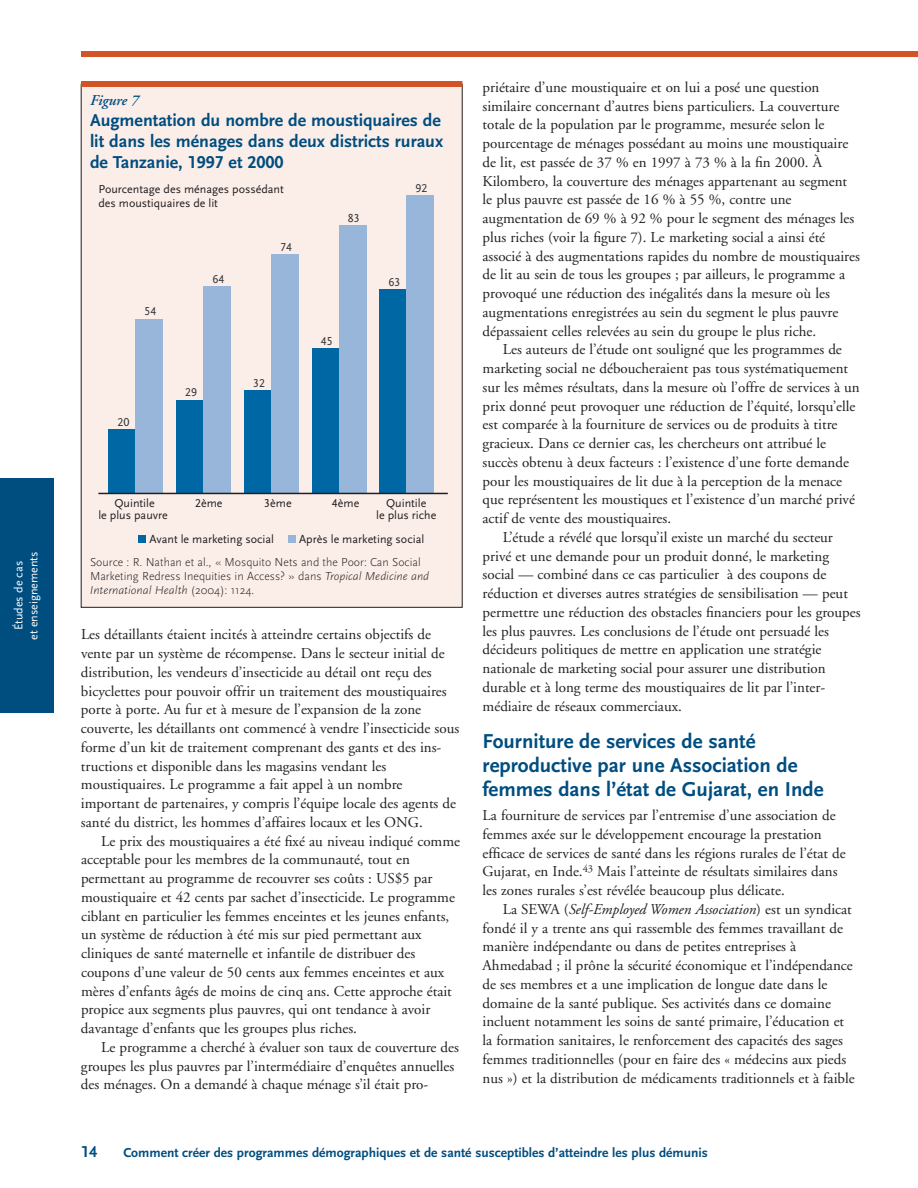
<style>
.page{position:relative;width:918px;height:1188px;background:#fff}
.page>*{position:absolute;margin:0;border:0;box-sizing:border-box;transform-origin:0 0}
.t1{font:700 21px/24px "Scala Sans LF";color:#004d7f}
.t2{font:700 18px/21px "Scala Sans LF";color:#004d7f}
.t3{font:700 16.5px "Scala Sans LF";color:#004d7f}
.t4{font:15px/18.8px "Adobe Garamond";color:#231f20}
.t5{font:italic 600 15px "Adobe Garamond";color:#004d7f}
.t6{font:700 13.5px "Scala Sans LF";color:#004d7f}
.t7{font:12px/12px "Scala Sans LF";color:#231f20;text-align:center}
.t8{font:300 12px/14.2px "Scala Sans";color:#231f20}
.t9{font:12px/15px "Scala Sans LF";color:#fff;text-align:center}
.t10{font:12px "Scala Sans LF";color:#363539}
.s1{font-style:italic}
</style>
<div class="page">
<div style="left:81px;top:51px;width:837px;height:6px;background:#d35326"></div>
<div style="left:81px;top:84px;width:381px;height:523px;background:#fbeee9"></div>
<div style="left:138px;top:535px;width:8px;height:8px;background:#0067a5"></div>
<div style="left:288px;top:535px;width:8px;height:8px;background:#97b6d9"></div>
<div style="left:109px;top:429px;width:27px;height:64px;background:#0067a5"></div>
<div style="left:136px;top:319px;width:27px;height:174px;background:#97b6d9"></div>
<div style="left:176px;top:400px;width:28px;height:93px;background:#0067a5"></div>
<div style="left:204px;top:286px;width:27px;height:207px;background:#97b6d9"></div>
<div style="left:244px;top:390px;width:27px;height:103px;background:#0067a5"></div>
<div style="left:271px;top:254px;width:27px;height:239px;background:#97b6d9"></div>
<div style="left:312px;top:348px;width:27px;height:145px;background:#0067a5"></div>
<div style="left:339px;top:225px;width:27px;height:268px;background:#97b6d9"></div>
<div style="left:380px;top:289px;width:27px;height:204px;background:#0067a5"></div>
<div style="left:407px;top:196px;width:27px;height:297px;background:#97b6d9"></div>
<hr style="left:98px;top:493px;width:350px;height:1px;background:#231f20">
<div style="left:81px;top:81px;width:381px;height:6px;background:#d35326"></div>
<div style="left:0;top:478px;width:54px;height:234px;background:#004d7f"></div>
<p class="t9" style="left:12px;top:640px;width:90px;rotate:-90deg">Études de cas<br>et enseignements</p>
<p class="t5" style="left:90px;top:94px;width:50px">Figure 7</p>
<p class="t2" style="left:90px;top:110px;width:355px">Augmentation du nombre de moustiquaires de lit dans les ménages dans deux districts ruraux de Tanzanie, 1997 et 2000</p>
<p class="t7" style="left:98px;top:182px;width:187px;line-height:14.4px;text-align:left">Pourcentage des ménages possédant des moustiquaires de lit</p>
<p class="t10" style="left:145px;top:306px;width:13px">54</p>
<p class="t10" style="left:118px;top:416px;width:13px">20</p>
<p class="t10" style="left:212px;top:273px;width:13px">64</p>
<p class="t10" style="left:185px;top:387px;width:13px">29</p>
<p class="t10" style="left:280px;top:241px;width:13px">74</p>
<p class="t10" style="left:253px;top:377px;width:13px">32</p>
<p class="t10" style="left:348px;top:212px;width:13px">83</p>
<p class="t10" style="left:321px;top:335px;width:13px">45</p>
<p class="t10" style="left:416px;top:183px;width:13px">92</p>
<p class="t10" style="left:389px;top:276px;width:13px">63</p>
<p class="t7" style="left:98px;top:497px;width:71px">Quintile<br>le plus pauvre</p>
<p class="t7" style="left:195px;top:497px;width:29px">2ème</p>
<p class="t7" style="left:264px;top:497px;width:29px">3ème</p>
<p class="t7" style="left:332px;top:497px;width:29px">4ème</p>
<p class="t7" style="left:376px;top:497px;width:62px">Quintile<br>le plus riche</p>
<p class="t7" style="left:150px;top:533px;width:126px">Avant le marketing social</p>
<p class="t7" style="left:299px;top:533px;width:127px">Après le marketing social</p>
<p class="t8" style="left:90px;top:555px;width:341px">Source : R. Nathan et al., « Mosquito Nets and the Poor: Can Social<br>Marketing Redress Inequities in Access? » dans <span class="s1">Tropical Medicine and<br>International Health</span> (2004): 1124.</p>
<p class="t4" style="left:81px;top:626px;width:380px">Les détaillants étaient incités à atteindre certains objectifs de vente par un système de récompense. Dans le secteur initial de distribution, les vendeurs d’insecticide au détail ont reçu des bicyclettes pour pouvoir offrir un traitement des moustiquaires porte à porte. Au fur et à mesure de l’expansion de la zone couverte, les détaillants ont commencé à vendre l’insecticide sous forme d’un kit de traitement comprenant des gants et des ins&shy;tructions et disponible dans les magasins vendant les moustiquaires. Le programme a fait appel à un nombre important de partenaires, y compris l’équipe locale des agents de santé du district, les hommes d’affaires locaux et les ONG.</p>
<p class="t4" style="left:81px;top:833px;width:381px;text-indent:20px">Le prix des moustiquaires a été fixé au niveau indiqué comme acceptable pour les membres de la communauté, tout en permettant au programme de recouvrer ses coûts : US$5 par moustiquaire et 42 cents par sachet d’insecticide. Le programme ciblant en particulier les femmes enceintes et les jeunes enfants, un système de réduction à été mis sur pied permettant aux cliniques de santé maternelle et infantile de distribuer des coupons d’une valeur de 50 cents aux femmes enceintes et aux mères d’enfants âgés de moins de cinq ans. Cette approche était propice aux segments plus pauvres, qui ont tendance à avoir davantage d’enfants que les groupes plus riches.</p>
<p class="t4" style="left:81px;top:1039px;width:380px;text-indent:20px">Le programme a cherché à évaluer son taux de couverture des groupes les plus pauvres par l’intermédiaire d’enquêtes annuelles des ménages. On a demandé à chaque ménage s’il était pro-</p>
<p class="t4" style="left:483px;top:79px;width:379px">priétaire d’une moustiquaire et on lui a posé une question similaire concernant d’autres biens particuliers. La couverture totale de la population par le programme, mesurée selon le pourcentage de ménages possédant au moins une moustiquaire de lit, est passée de 37 % en 1997 à 73 % à la fin 2000. À Kilombero, la couverture des ménages appartenant au segment le plus pauvre est passée de 16 % à 55 %, contre une augmentation de 69 % à 92 % pour le segment des ménages les plus riches (voir la figure 7). Le marketing social a ainsi été associé à des augmentations rapides du nombre de moustiquaires de lit au sein de tous les groupes ; par ailleurs, le programme a provoqué une réduction des inégalités dans la mesure où les augmentations enregistrées au sein du segment le plus pauvre dépassaient celles relevées au sein du groupe le plus riche.</p>
<p class="t4" style="left:503px;top:341px;width:341px">Les auteurs de l’étude ont souligné que les programmes de</p>
<p class="t4" style="left:483px;top:360px;width:367px">marketing social ne déboucheraient pas tous systématiquement</p>
<p class="t4" style="left:483px;top:379px;width:379px">sur les mêmes résultats, dans la mesure où l’offre de services à un</p>
<p class="t4" style="left:483px;top:398px;width:374px">prix donné peut provoquer une réduction de l’équité, lorsqu’elle</p>
<p class="t4" style="left:483px;top:416px;width:356px">est comparée à la fourniture de services ou de produits à titre</p>
<p class="t4" style="left:483px;top:435px;width:345px">gracieux. Dans ce dernier cas, les chercheurs ont attribué le</p>
<p class="t4" style="left:483px;top:454px;width:368px">succès obtenu à deux facteurs : l’existence d’une forte demande</p>
<p class="t4" style="left:483px;top:473px;width:361px">pour les moustiquaires de lit due à la perception de la menace</p>
<p class="t4" style="left:483px;top:491px;width:374px">que représentent les moustiques et l’existence d’un marché privé</p>
<p class="t4" style="left:483px;top:510px;width:190px">actif de vente des moustiquaires.</p>
<p class="t4" style="left:503px;top:529px;width:332px">L’étude a révélé que lorsqu’il existe un marché du secteur</p>
<p class="t4" style="left:483px;top:548px;width:348px">privé et une demande pour un produit donné, le marketing</p>
<p class="t4" style="left:483px;top:566px;width:345px">social — combiné dans ce cas particulier à des coupons de</p>
<p class="t4" style="left:483px;top:585px;width:367px">réduction et diverses autres stratégies de sensibilisation — peut</p>
<p class="t4" style="left:483px;top:604px;width:379px">permettre une réduction des obstacles financiers pour les groupes</p>
<p class="t4" style="left:483px;top:623px;width:348px">les plus pauvres. Les conclusions de l’étude ont persuadé les</p>
<p class="t4" style="left:483px;top:641px;width:340px">décideurs politiques de mettre en application une stratégie</p>
<p class="t4" style="left:483px;top:660px;width:345px">nationale de marketing social pour assurer une distribution</p>
<p class="t4" style="left:483px;top:679px;width:344px">durable et à long terme des moustiquaires de lit par l’inter-</p>
<p class="t4" style="left:483px;top:698px;width:201px">médiaire de réseaux commerciaux.</p>
<h1 class="t1" style="left:483px;top:730px;width:343px">Fourniture de services de santé reproductive par une Association de femmes dans l’état de Gujarat, en Inde</h1>
<p class="t4" style="left:483px;top:807px;width:365px">La fourniture de services par l’entremise d’une association de femmes axée sur le développement encourage la prestation efficace de services de santé dans les régions rurales de l’état de Gujarat, en Inde.<sup>43</sup> Mais l’atteinte de résultats similaires dans les zones rurales s’est révélée beaucoup plus délicate.</p>
<p class="t4" style="left:483px;top:901px;width:374px;text-indent:20px">La SEWA (<span class="s1">Self-Employed Women Association</span>) est un syndicat fondé il y a trente ans qui rassemble des femmes travaillant de manière indépendante ou dans de petites entreprises à Ahmedabad ; il prône la sécurité économique et l’indépendance de ses membres et a une implication de longue date dans le domaine de la santé publique. Ses activités dans ce domaine incluent notamment les soins de santé primaire, l’éducation et la formation sanitaires, le renforcement des capacités des sages femmes traditionnelles (pour en faire des « médecins aux pieds nus ») et la distribution de médicaments traditionnels et à faible</p>
<p class="t3" style="left:81px;top:1144px;width:18px">14</p>
<p class="t6" style="left:123px;top:1146px;width:586px">Comment créer des programmes démographiques et de santé susceptibles d’atteindre les plus démunis</p>
</div>
